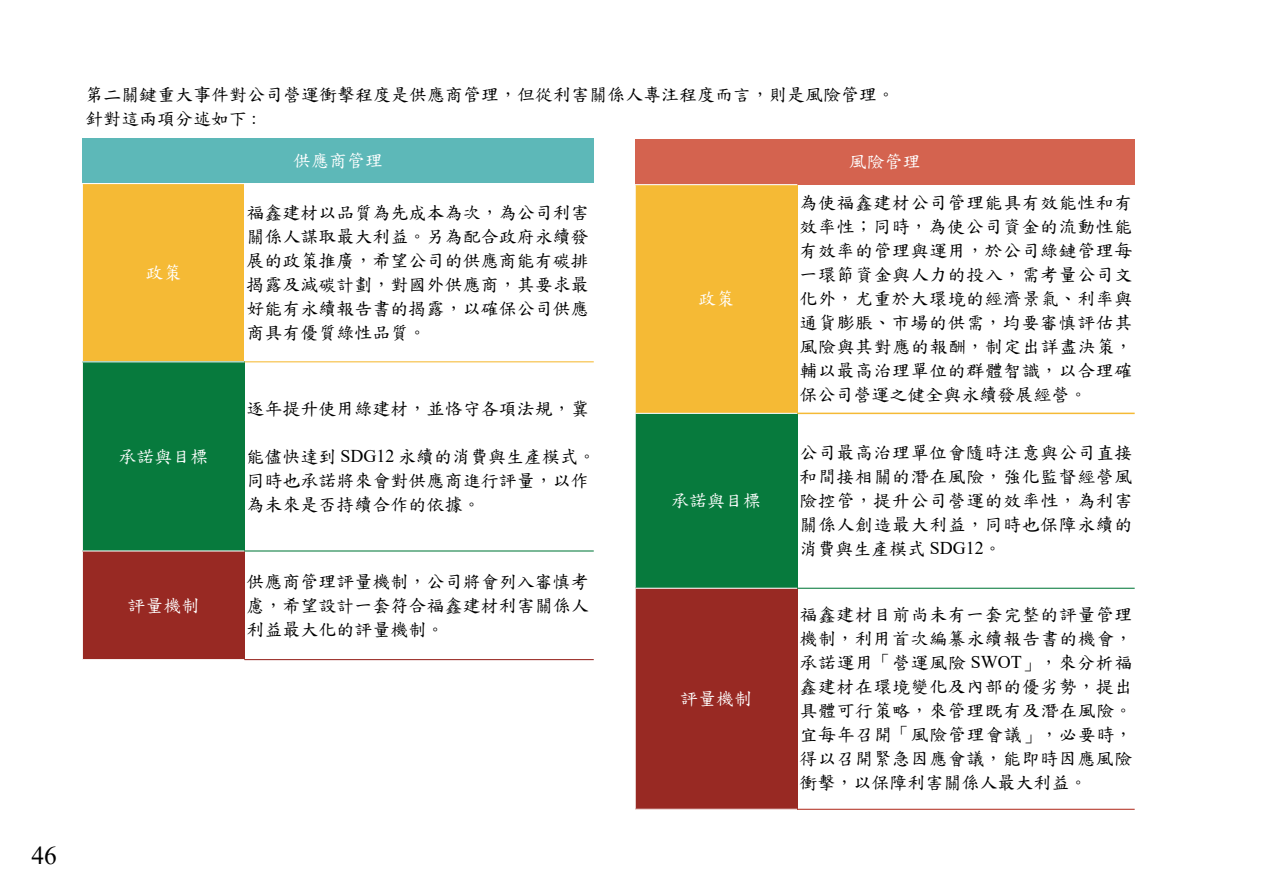
<style>
.page{position:relative;width:1263px;height:893px;background:#fff}
.page>*{position:absolute;margin:0;border:0;box-sizing:border-box;transform-origin:0 0}
.t1{font:25.5px "Times New Roman";color:#000}
.t2{font:18px/24px "DF Kai Shu SB Estd BF";color:#000}
.t3{font:18px/24px "DF Kai Shu SB Estd BF";letter-spacing:.03em;color:#000}
.t4{font:18px "DF Kai Shu SB Estd BF";color:#fff}
.s1{font-family:"Times New Roman"}
</style>
<div class="page">
<div style="left:82px;top:138px;width:512px;height:46px;background:#5db8b8"></div>
<div style="left:82px;top:184px;width:162px;height:178px;background:#f5ba35"></div>
<div style="left:82px;top:362px;width:162px;height:189px;background:#077a3d"></div>
<div style="left:82px;top:551px;width:162px;height:109px;background:#982923"></div>
<hr style="left:82px;top:183px;width:162px;height:1px;background:#fff">
<hr style="left:82px;top:184px;width:1px;height:177px;background:#fff">
<hr style="left:82px;top:361px;width:162px;height:1px;background:#fff">
<hr style="left:82px;top:362px;width:1px;height:188px;background:#fff">
<hr style="left:82px;top:550px;width:162px;height:1px;background:#fff">
<hr style="left:82px;top:551px;width:1px;height:108px;background:#fff">
<hr style="left:82px;top:659px;width:162px;height:1px;background:#fff">
<hr style="left:244px;top:361px;width:350px;height:1px;background:#f5ba35">
<hr style="left:244px;top:550px;width:350px;height:1px;background:#077a3d">
<hr style="left:244px;top:659px;width:350px;height:1px;background:#982923">
<div style="left:635px;top:139px;width:500px;height:46px;background:#d4634f"></div>
<div style="left:635px;top:185px;width:162px;height:228px;background:#f5ba35"></div>
<div style="left:635px;top:413px;width:162px;height:175px;background:#077a3d"></div>
<div style="left:635px;top:588px;width:162px;height:221px;background:#982923"></div>
<hr style="left:635px;top:185px;width:1px;height:228px;background:#fff">
<hr style="left:635px;top:184px;width:162px;height:1px;background:#fff">
<hr style="left:635px;top:414px;width:1px;height:174px;background:#fff">
<hr style="left:635px;top:413px;width:162px;height:1px;background:#fff">
<hr style="left:635px;top:589px;width:1px;height:220px;background:#fff">
<hr style="left:635px;top:588px;width:162px;height:1px;background:#fff">
<hr style="left:797px;top:588px;width:338px;height:1px;background:#077a3d">
<hr style="left:797px;top:413px;width:338px;height:1px;background:#f5ba35">
<hr style="left:797px;top:809px;width:338px;height:1px;background:#b33325">
<p class="t2" style="left:85px;top:83px;width:811px">第二關鍵重大事件對公司營運衝擊程度是供應商管理，但從利害關係人專注程度而言，則是風險管理。針對這兩項分述如下 <span class="s1">:</span></p>
<p class="t4" style="left:293px;top:152px;width:91px">供應商管理</p>
<p class="t4" style="left:849px;top:153px;width:73px">風險管理</p>
<p class="t4" style="left:145px;top:264px;width:37px">政策</p>
<p class="t4" style="left:118px;top:447px;width:91px">承諾與目標</p>
<p class="t4" style="left:127px;top:596px;width:73px">評量機制</p>
<p class="t2" style="left:247px;top:201px;width:352px">福鑫建材以品質為先成本為次，為公司利害關係人謀取最大利益。另為配合政府永續發展的政策推廣，希望公司的供應商能有碳排揭露及減碳計劃，對國外供應商，其要求最好能有永續報告書的揭露，以確保公司供應商具有優質綠性品質。</p>
<p class="t2" style="left:247px;top:396px;width:343px">逐年提升使用綠建材，並恪守各項法規，冀</p>
<p class="t2" style="left:247px;top:444px;width:351px">能儘快達到 <span class="s1">SDG12</span> 永續的消費與生產模式。同時也承諾將來會對供應商進行評量，以作為未來是否持續合作的依據。</p>
<p class="t2" style="left:247px;top:569px;width:344px;text-align:justify">供應商管理評量機制，公司將會列入審慎考慮，希望設計一套符合福鑫建材利害關係人利益最大化的評量機制。</p>
<p class="t4" style="left:698px;top:290px;width:37px">政策</p>
<p class="t4" style="left:671px;top:492px;width:91px">承諾與目標</p>
<p class="t4" style="left:680px;top:690px;width:73px">評量機制</p>
<p class="t2" style="left:799px;top:191px;width:335px;text-align:justify">為使福鑫建材公司管理能具有效能性和有效率性；同時，為使公司資金的流動性能有效率的管理與運用，於公司綠鏈管理每一環節資金與人力的投入，需考量公司文化外，尤重於大環境的經濟景氣、利率與通貨膨脹、市場的供需，均要審慎評估其風險與其對應的報酬，制定出詳盡決策，輔以最高治理單位的群體智識，以合理確保公司營運之健全與永續發展經營。</p>
<p class="t3" style="left:799px;top:441px;width:344px">公司最高治理單位會隨時注意與公司直接和間接相關的潛在風險，強化監督經營風險控管，提升公司營運的效率性，為利害關係人創造最大利益，同時也保障永續的消費與生產模式 <span class="s1">SDG12</span>。</p>
<p class="t3" style="left:799px;top:603px;width:344px">福鑫建材目前尚未有一套完整的評量管理機制，利用首次編纂永續報告書的機會，承諾運用「營運風險<span class="s1">SWOT</span>」，來分析福鑫建材在環境變化及內部的優劣勢，提出具體可行策略，來管理既有及潛在風險。宜每年召開「風險管理會議」，必要時，得以召開緊急因應會議，能即時因應風險衝擊，以保障利害關係人最大利益。</p>
<h1 class="t1" style="left:31px;top:838px;width:27px">46</h1>
</div>
